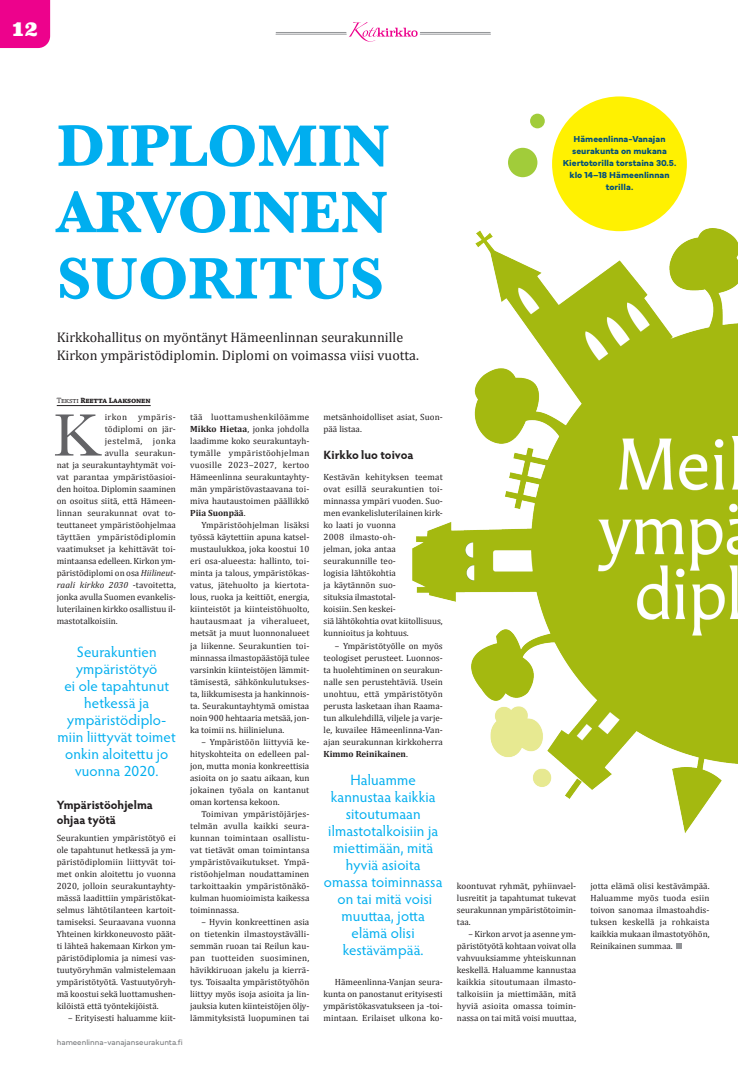
<style>
.page{position:relative;width:738px;height:1078px;background:#fff}
.page>*{position:absolute;margin:0;border:0;box-sizing:border-box;transform-origin:0 0}
.Isokirjain{font:62px "Baskerville";color:#636366}
.Otsikko_BASKERVILLE{font:700 60.7px "Baskerville";color:#00aeef}
.t1{font:900 20px "Superclarendon";color:#fff}
.Äläys_HYPATIA{font:15px/17px "Hypatia Sans Pro";letter-spacing:.01em;color:#00aeef;text-align:center}
.Ingressi_CAMPRIA{font:14px "Cambria";color:#231f20}
.Väliotiskko_HYPATIA{font:700 12px/14.4px "Hypatia Sans Pro";color:#231f20}
.Leipis_sis{font:9px/12px "Cambria";color:#231f20;text-align:justify}
.Leipis{font:9px/12px "Cambria";color:#231f20;text-align:justify}
.Infoboksi_leipis___ei_pakotusta{font:700 9px "Mundial";color:#014e7d}
.Leipis-2{font:italic 9px "Cambria";letter-spacing:.015em;color:#231f20}
.Leipis-3{font:9px "Cambria";letter-spacing:.03em;color:#231f20}
.Leipis-4{font:9px "Cambria";letter-spacing:.02em;color:#231f20}
.Leipis-5{font:9px "Cambria";letter-spacing:.025em;color:#231f20}
.Leipis-6{font:9px "Cambria";letter-spacing:.05em;color:#231f20}
.Leipis-7{font:9px "Cambria";letter-spacing:.055em;color:#231f20}
.t2{font:8px "Mundial";color:#808285}
.Kirjoittaja{font:700 8px "Chaparral Pro";letter-spacing:-.02em;color:#231f20}
.s1{font-weight:400}
.s2{font-weight:700}
.s3{font-style:italic}
.s4{font-style:normal}
</style>
<div class="page">
<div style="left:0;top:0;width:50px;height:48px;background:#ed028c"></div>
<hr style="left:276px;top:32px;width:70px;height:1px;background:#939598">
<hr style="left:276px;top:34px;width:70px;height:1px;background:#939598">
<hr style="left:420px;top:32px;width:70px;height:1px;background:#939598">
<hr style="left:420px;top:34px;width:70px;height:1px;background:#939598">
<svg style="left:349px;top:22px;width:68px;height:20px"></svg>
<img style="left:412px;top:228px;width:325px;height:605px">
<hr style="left:57px;top:405px;width:94px;height:1px;background:#231f20">
<svg style="left:676px;top:943px;width:5px;height:5px"></svg>
<div style="left:551px;top:96px;width:135px;height:135px;background:#fff101;border-radius:50%"></div>
<div style="left:507px;top:148px;width:30px;height:29px;background:#a1cc3a;border-radius:50%"></div>
<div style="left:529px;top:114px;width:15px;height:14px;background:#a1cc3a;border-radius:50%"></div>
<h3 class="t1" style="left:12px;top:15px;width:27px">12</h3>
<p class="Otsikko_BASKERVILLE" style="left:57px;top:104px;width:334px">DIPLOMIN</p>
<p class="Otsikko_BASKERVILLE" style="left:57px;top:170px;width:333px">ARVOINEN</p>
<p class="Otsikko_BASKERVILLE" style="left:57px;top:236px;width:328px">SUORITUS</p>
<p class="Ingressi_CAMPRIA" style="left:57px;top:329px;width:348px">Kirkkohallitus on myöntänyt Hämeenlinnan seurakunnille</p>
<p class="Ingressi_CAMPRIA" style="left:57px;top:347px;width:363px">Kirkon ympäristödiplomin. Diplomi on voimassa viisi vuotta.</p>
<p class="Kirjoittaja" style="left:57px;top:395px;width:95px"><span class="s1">Teksti</span> Reetta Laaksonen</p>
<p class="Isokirjain" style="left:53px;top:396px;width:50px">K</p>
<p class="Leipis_sis" style="left:190px;top:411px;width:121px">tää luottamushenkilöämme <span class="s2">Mikko Hietaa</span>, jonka johdolla laadimme koko seurakuntayh&shy;tymälle ympäristöohjelman vuosille 2023–2027, kertoo Hämeenlinna seurakuntayhty&shy;män ympäristövastaavana toi&shy;miva hautaustoimen päällikkö <span class="s2">Piia Suonpää</span>.</p>
<p class="Leipis_sis" style="left:190px;top:519px;width:121px;text-indent:11px">Ympäristöohjelman lisäksi työssä käytettiin apuna katsel&shy;mustaulukkoa, joka koostui 10 eri osa-alueesta: hallinto, toi&shy;minta ja talous, ympäristökas&shy;vatus, jätehuolto ja kiertota&shy;lous, ruoka ja keittiöt, energia, kiinteistöt ja kiinteistöhuolto, hautausmaat ja viheralueet, metsät ja muut luonnonalueet ja liikenne. Seurakuntien toi&shy;minnassa ilmastopäästöjä tulee varsinkin kiinteistöjen lämmit&shy;tämisestä, sähkönkulutukses&shy;ta, liikkumisesta ja hankinnois&shy;ta. Seurakuntayhtymä omistaa noin 900 hehtaaria metsää, jon&shy;ka toimii ns. hiilinieluna.</p>
<p class="Leipis_sis" style="left:190px;top:735px;width:121px;text-indent:11px">– Ympäristöön liittyviä ke&shy;hityskohteita on edelleen pal&shy;jon, mutta monia konkreettisia asioita on jo saatu aikaan, kun jokainen työala on kantanut oman kortensa kekoon.</p>
<p class="Leipis_sis" style="left:190px;top:807px;width:121px;text-indent:11px">Toimivan ympäristöjärjes&shy;telmän avulla kaikki seura&shy;kunnan toimintaan osallistu&shy;vat tietävät oman toimintansa ympäristövaikutukset. Ympä&shy;ristöohjelman noudattaminen tarkoittaakin ympäristönäkö&shy;kulman huomioimista kaikessa toiminnassa.</p>
<p class="Leipis_sis" style="left:190px;top:915px;width:121px;text-indent:11px">– Hyvin konkreettinen asia on tietenkin ilmastoystävälli&shy;semmän ruoan tai Reilun kau&shy;pan tuotteiden suosiminen, hävikkiruoan jakelu ja kierrä&shy;tys. Toisaalta ympäristötyöhön liittyy myös isoja asioita ja lin&shy;jauksia kuten kiinteistöjen öljy&shy;lämmityksistä luopuminen tai</p>
<p class="Leipis-7" style="left:105px;top:412px;width:73px">irkon ympäris-</p>
<p class="Leipis" style="left:105px;top:423px;width:73px">tödiplomi on jär-</p>
<p class="Leipis-6" style="left:105px;top:436px;width:73px">jestelmä, jonka</p>
<p class="Leipis-5" style="left:105px;top:448px;width:73px">avulla seurakun-</p>
<p class="Leipis" style="left:57px;top:459px;width:121px">nat ja seurakuntayhtymät voi-</p>
<p class="Leipis" style="left:57px;top:471px;width:121px">vat parantaa ympäristöasioi-</p>
<p class="Leipis" style="left:57px;top:483px;width:121px">den hoitoa. Diplomin saaminen</p>
<p class="Leipis" style="left:57px;top:495px;width:121px">on osoitus siitä, että Hämeen-</p>
<p class="Leipis-4" style="left:57px;top:508px;width:121px">linnan seurakunnat ovat to-</p>
<p class="Leipis" style="left:57px;top:519px;width:121px">teuttaneet ympäristöohjelmaa</p>
<p class="Leipis-3" style="left:57px;top:532px;width:121px">täyttäen ympäristödiplomin</p>
<p class="Leipis" style="left:57px;top:543px;width:121px">vaatimukset ja kehittävät toi-</p>
<p class="Leipis" style="left:57px;top:555px;width:121px">mintaansa edelleen. Kirkon ym-</p>
<p class="Leipis" style="left:57px;top:567px;width:121px">päristödiplomi on osa <span class="s3">Hiilineut-</span></p>
<p class="Leipis-2" style="left:57px;top:579px;width:121px">raali kirkko 2030 <span class="s4">-tavoitetta,</span></p>
<p class="Leipis" style="left:57px;top:591px;width:121px">jonka avulla Suomen evankelis-</p>
<p class="Leipis" style="left:57px;top:603px;width:121px">luterilainen kirkko osallistuu il-</p>
<p class="Leipis" style="left:57px;top:615px;width:62px">mastotalkoisiin.</p>
<p class="Äläys_HYPATIA" style="left:77px;top:642px;width:81px">Seurakuntien</p>
<p class="Äläys_HYPATIA" style="left:64px;top:659px;width:106px">ympäristötyö<br>ei ole tapahtunut hetkessä ja</p>
<p class="Äläys_HYPATIA" style="left:58px;top:710px;width:119px">ympäristödiplo&shy;miin liittyvät toimet onkin aloitettu jo vuonna 2020.</p>
<p class="Väliotiskko_HYPATIA" style="left:57px;top:797px;width:97px">Ympäristöohjelma ohjaa työtä</p>
<p class="Leipis" style="left:57px;top:831px;width:121px">Seurakuntien ympäristötyö ei ole tapahtunut hetkessä ja ym&shy;päristödiplomiin liittyvät toi&shy;met onkin aloitettu jo vuonna 2020, jolloin seurakuntayhty&shy;mässä laadittiin ympäristökat&shy;selmus lähtötilanteen kartoit&shy;tamiseksi. Seuraavana vuonna Yhteinen kirkkoneuvosto päät&shy;ti lähteä hakemaan Kirkon ym&shy;päristödiplomia ja nimesi vas&shy;tuutyöryhmän valmistelemaan ympäristötyötä. Vastuutyöryh&shy;mä koostui sekä luottamushen&shy;kilöistä että työntekijöistä.</p>
<p class="Leipis_sis" style="left:68px;top:1011px;width:109px">– Erityisesti haluamme kiit-</p>
<p class="t2" style="left:57px;top:1035px;width:127px">hameenlinna-vanajanseurakunta.fi</p>
<p class="Leipis_sis" style="left:323px;top:411px;width:121px">metsänhoidolliset asiat, Suon&shy;pää listaa.</p>
<p class="Väliotiskko_HYPATIA" style="left:323px;top:446px;width:91px">Kirkko luo toivoa</p>
<p class="Leipis" style="left:323px;top:471px;width:121px;text-align:left">Kestävän kehityksen teemat ovat esillä seurakuntien toi&shy;minnassa ympäri vuoden. Suo&shy;men evankelisluterilainen kirk&shy;ko laati jo vuonna<br>2008 ilmasto-oh-<br>jelman, joka antaa seurakunnille teo-<br>logisia lähtökohtia<br>ja käytännön suo-<br>situksia ilmastotal-<br>koisiin. Sen keskei-<br>siä lähtökohtia ovat kiitollisuus, kunnioitus ja kohtuus.</p>
<p class="Leipis_sis" style="left:323px;top:639px;width:121px;text-indent:11px">– Ympäristötyölle on myös teologiset perusteet. Luonnos&shy;ta huolehtiminen on seurakun&shy;nalle sen perustehtäviä. Usein unohtuu, että ympäristötyön perusta lasketaan ihan Raama&shy;tun alkulehdillä, viljele ja varje&shy;le, kuvailee Hämeenlinna-Van&shy;ajan seurakunnan kirkkoherra <span class="s2">Kimmo Reinikainen</span>.</p>
<p class="Äläys_HYPATIA" style="left:350px;top:770px;width:67px">Haluamme</p>
<p class="Äläys_HYPATIA" style="left:330px;top:787px;width:106px">kannustaa kaikkia sitoutumaan</p>
<p class="Äläys_HYPATIA" style="left:324px;top:821px;width:120px">ilmastotalkoisiin ja miettimään, mitä hyviä asioita omassa toiminnassa on tai mitä voisi muuttaa, jotta elämä olisi kestävämpää.</p>
<p class="Leipis_sis" style="left:323px;top:975px;width:121px;text-indent:11px">Hämeenlinna-Vanjan seura&shy;kunta on panostanut erityisesti ympäristökasvatukseen ja -toi&shy;mintaan. Erilaiset ulkona ko-</p>
<p class="Infoboksi_leipis___ei_pakotusta" style="left:573px;top:132px;width:93px">Hämeenlinna-Vanajan</p>
<p class="Infoboksi_leipis___ei_pakotusta" style="left:571px;top:144px;width:96px">seurakunta on mukana</p>
<p class="Infoboksi_leipis___ei_pakotusta" style="left:562px;top:156px;width:115px">Kiertotorilla torstaina 30.5.</p>
<p class="Infoboksi_leipis___ei_pakotusta" style="left:569px;top:168px;width:101px">klo 14–18 Hämeenlinnan</p>
<p class="Infoboksi_leipis___ei_pakotusta" style="left:605px;top:180px;width:29px">torilla.</p>
<p class="Leipis_sis" style="left:456px;top:879px;width:121px">koontuvat ryhmät, pyhiinvael&shy;lusreitit ja tapahtumat tukevat seurakunnan ympäristötoimin&shy;taa.</p>
<p class="Leipis_sis" style="left:456px;top:927px;width:121px;text-indent:11px">– Kirkon arvot ja asenne ym&shy;päristötyötä kohtaan voivat olla vahvuuksiamme yhteiskunnan keskellä. Haluamme kannustaa kaikkia sitoutumaan ilmasto&shy;talkoisiin ja miettimään, mitä hyviä asioita omassa toimin&shy;nassa on tai mitä voisi muuttaa,</p>
<p class="Leipis_sis" style="left:590px;top:879px;width:121px">jotta elämä olisi kestävämpää.<br>Haluamme myös tuoda esiin toivon sanomaa ilmastoahdis&shy;tuksen keskellä ja rohkaista kaikkia mukaan ilmastotyöhön, Reinikainen summaa.</p>
</div>
